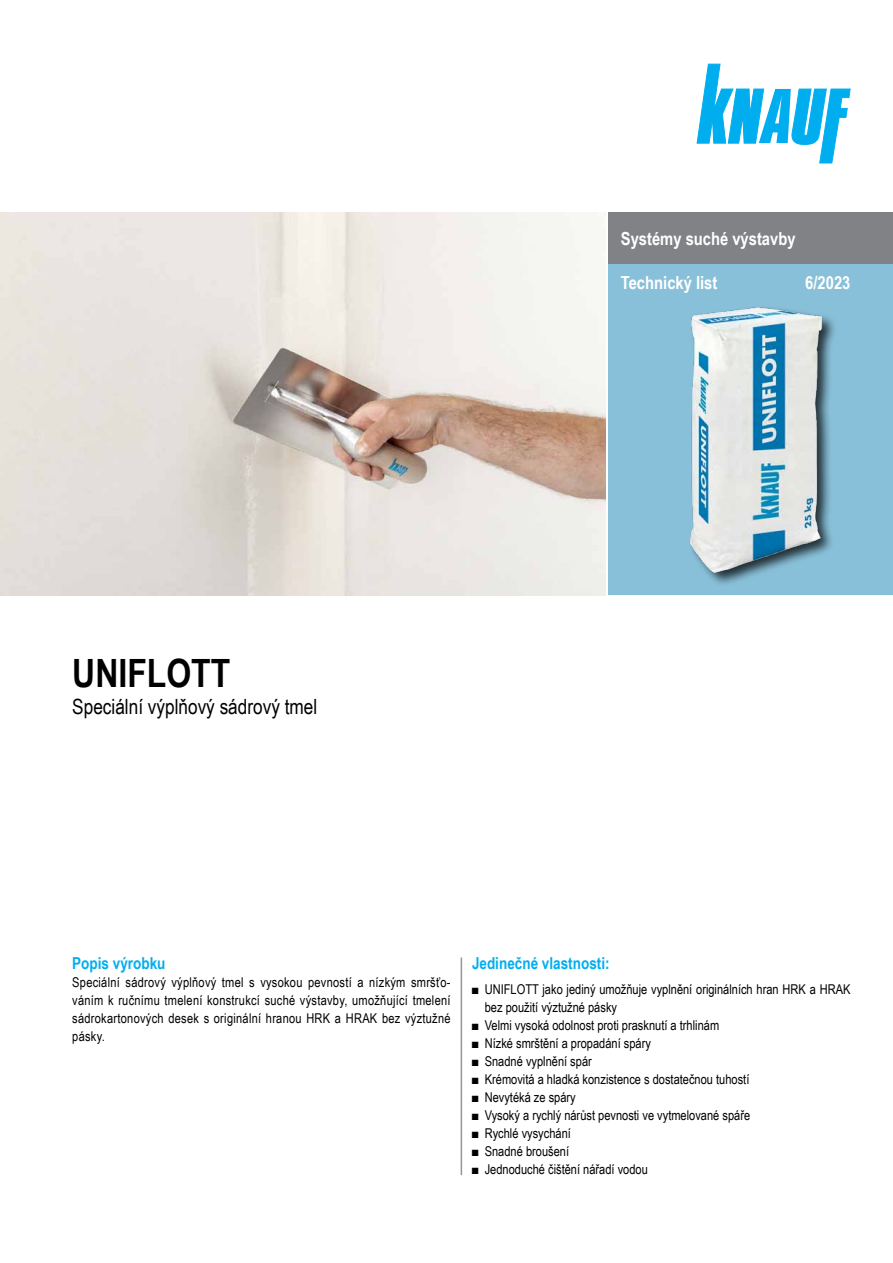
<style>
.page{position:relative;width:893px;height:1263px;background:#fff}
.page>*{position:absolute;margin:0;border:0;box-sizing:border-box;transform-origin:0 0}
.t1{font:700 39px "Arial Narrow";color:#000}
.t2{font:21px "Arial Narrow";color:#000}
.t3{font:700 18px "Arial Narrow";color:#fff}
.t4{font:700 16.5px "Arial Narrow";color:#00aeef}
.t5{font:13.5px/18px "Arial Narrow";color:#000;text-align:justify}
</style>
<div class="page">
<div style="left:608px;top:213px;width:285px;height:382px;background:#89c0d9"></div>
<div style="left:608px;top:213px;width:285px;height:51px;background:#808285"></div>
<div style="left:688px;top:305px;width:149px;height:282px;background:#000;opacity:.75"></div>
<img style="left:688px;top:305px;width:140px;height:278px">
<img style="left:0;top:213px;width:606px;height:382px">
<svg style="left:697px;top:64px;width:153px;height:99px"></svg>
<hr style="left:461px;top:957px;width:1px;height:218px;background:#939598">
<h3 class="t3" style="left:621px;top:225px;width:176px">Systémy suché výstavby</h3>
<h3 class="t3" style="left:621px;top:269px;width:98px">Technický list</h3>
<h3 class="t3" style="left:805px;top:269px;width:47px">6/2023</h3>
<h1 class="t1" style="left:72px;top:644px;width:160px">Uniflott</h1>
<h2 class="t2" style="left:72px;top:691px;width:247px">Speciální výplňový sádrový tmel</h2>
<p class="t4" style="left:72px;top:951px;width:95px">Popis výrobku</p>
<p class="t5" style="left:72px;top:973px;width:380px">Speciální sádrový výplňový tmel s vysokou pevností a nízkým smršťo&shy;váním k ručnímu tmelení konstrukcí suché výstavby, umožňující tmelení sádrokartonových desek s originální hranou HRK a HRAK bez výztužné pásky.</p>
<p class="t4" style="left:472px;top:951px;width:139px">Jedinečné vlastnosti:</p>
<p class="t5" style="left:485px;top:979px;width:367px;text-indent:-13px">■ UNIFLOTT jako jediný umožňuje vyplnění originálních hran HRK a HRAK bez použití výztužné pásky</p>
<p class="t5" style="left:472px;top:1015px;width:249px">■ Velmi vysoká odolnost proti prasknutí a trhlinám</p>
<p class="t5" style="left:472px;top:1033px;width:180px">■ Nízké smrštění a propadání spáry</p>
<p class="t5" style="left:472px;top:1051px;width:121px">■ Snadné vyplnění spár</p>
<p class="t5" style="left:472px;top:1069px;width:279px">■ Krémovitá a hladká konzistence s dostatečnou tuhostí</p>
<p class="t5" style="left:472px;top:1087px;width:105px">■ Nevytéká ze spáry</p>
<p class="t5" style="left:472px;top:1105px;width:280px">■ Vysoký a rychlý nárůst pevnosti ve vytmelované spáře</p>
<p class="t5" style="left:472px;top:1123px;width:100px">■ Rychlé vysychání</p>
<p class="t5" style="left:472px;top:1141px;width:99px">■ Snadné broušení</p>
<p class="t5" style="left:472px;top:1159px;width:177px">■ Jednoduché čištění nářadí vodou</p>
</div>
